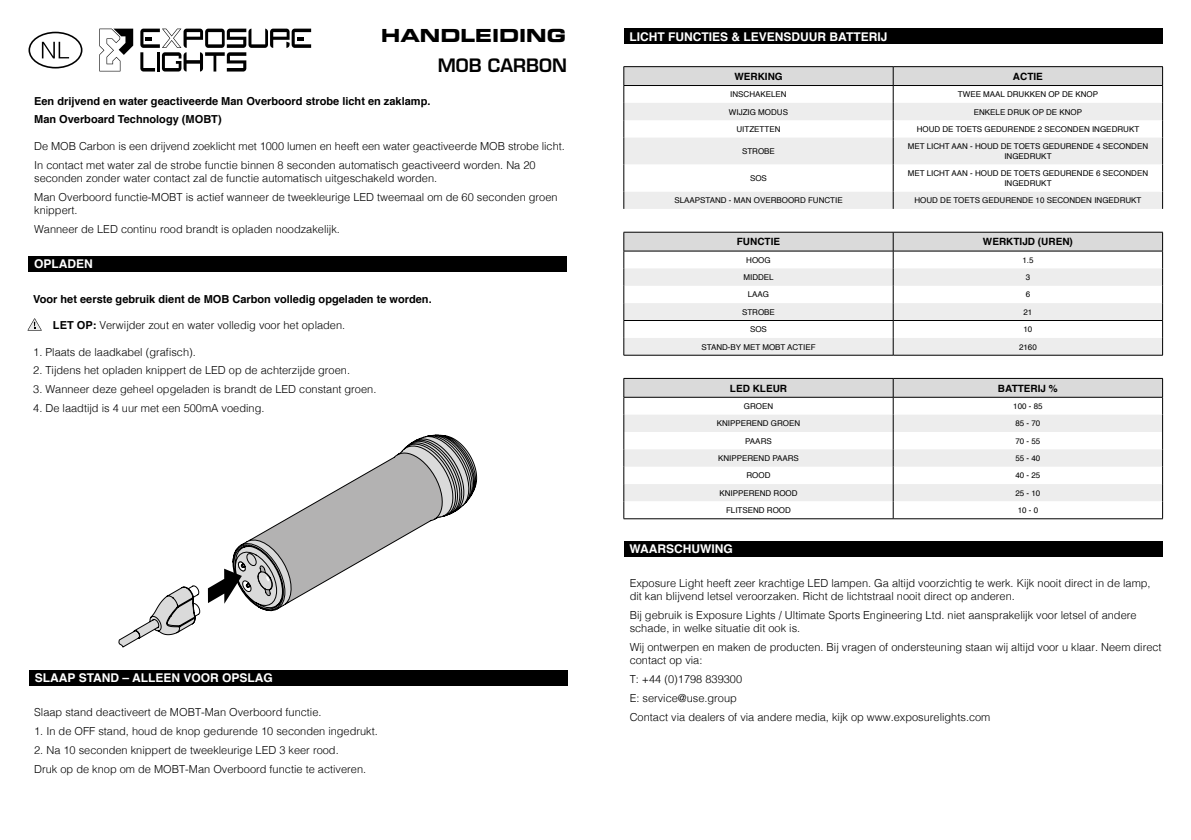
<style>
.page{position:relative;width:1191px;height:840px;background:#fff}
.page>*{position:absolute;margin:0;border:0;box-sizing:border-box;transform-origin:0 0}
.t1{font:18px "Eurostile LT Std Bold Ex 2";color:#000}
.t2{font:600 18px "Eurostile LT Std";color:#000}
.t3{font:700 12px "Helvetica";color:#fff}
.t4{font:300 11px/18.8px "Helvetica";color:#000}
.t5{font:700 11px/18.8px "Helvetica";color:#000}
.t6{font:700 10px "Helvetica";color:#000}
.t7{font:8px/9.6px "Helvetica";color:#000;text-align:center}
.s1{font-weight:700}
</style>
<div class="page">
<div style="left:28px;top:256px;width:539px;height:15px;background:#000"></div>
<svg style="left:28px;top:318px;width:14px;height:12px"></svg>
<svg style="left:28px;top:32px;width:54px;height:36px"></svg>
<svg style="left:270px;top:29px;width:41px;height:19px"></svg>
<svg style="left:248px;top:29px;width:20px;height:19px"></svg>
<svg style="left:140px;top:29px;width:106px;height:42px"></svg>
<svg style="left:99px;top:29px;width:34px;height:42px"></svg>
<div style="left:624px;top:28px;width:538px;height:16px;background:#000"></div>
<hr style="left:893px;top:66px;width:269px;height:1px;background:#000">
<hr style="left:623px;top:66px;width:270px;height:1px;background:#000">
<svg style="left:623px;top:67px;width:540px;height:142px"></svg>
<hr style="left:623px;top:85px;width:270px;height:1px;background:#000">
<svg style="left:623px;top:232px;width:540px;height:123px"></svg>
<hr style="left:623px;top:250px;width:270px;height:1px;background:#000">
<hr style="left:623px;top:320px;width:270px;height:1px;background:#000">
<hr style="left:893px;top:320px;width:269px;height:1px;background:#000">
<hr style="left:623px;top:354px;width:270px;height:1px;background:#000">
<hr style="left:893px;top:354px;width:269px;height:1px;background:#000">
<hr style="left:623px;top:518px;width:270px;height:1px;background:#000">
<hr style="left:893px;top:518px;width:269px;height:1px;background:#000">
<svg style="left:623px;top:378px;width:540px;height:140px"></svg>
<hr style="left:623px;top:396px;width:270px;height:1px;background:#000">
<div style="left:624px;top:541px;width:538px;height:15px;background:#000"></div>
<div style="left:29px;top:669px;width:539px;height:16px;background:#000"></div>
<svg style="left:118px;top:585px;width:82px;height:62px"></svg>
<svg style="left:208px;top:434px;width:269px;height:178px"></svg>
<h1 class="t1" style="left:381px;top:23px;width:186px">HANDLEIDING</h1>
<h1 class="t2" style="left:438px;top:54px;width:131px">MOB CARBON</h1>
<p class="t5" style="left:34px;top:91px;width:398px">Een drijvend en water geactiveerde Man Overboord strobe licht en zaklamp.<br>Man Overboard Technology (MOBT)</p>
<p class="t4" style="left:34px;top:136px;width:532px">De MOB Carbon is een drijvend zoeklicht met 1000 lumen en heeft een water geactiveerde MOB strobe licht.<br>In contact met water zal de strobe functie binnen 8 seconden automatisch geactiveerd worden. Na 20</p>
<p class="t4" style="left:34px;top:168px;width:525px">seconden zonder water contact zal de functie automatisch uitgeschakeld worden.<br>Man Overboord functie-MOBT is actief wanneer de tweekleurige LED tweemaal om de 60 seconden groen</p>
<p class="t4" style="left:34px;top:200px;width:307px">knippert.<br>Wanneer de LED continu rood brandt is opladen noodzakelijk.</p>
<p class="t3" style="left:34px;top:254px;width:60px">OPLADEN</p>
<p class="t5" style="left:33px;top:289px;width:400px">Voor het eerste gebruik dient de MOB Carbon volledig opgeladen te worden.</p>
<p class="t4" style="left:53px;top:315px;width:294px"><span class="s1">LET OP:</span> Verwijder zout en water volledig voor het opladen.</p>
<p class="t4" style="left:33px;top:341px;width:164px">1. Plaats de laadkabel (grafisch).</p>
<p class="t4" style="left:33px;top:360px;width:318px">2. Tijdens het opladen knippert de LED op de achterzijde groen.</p>
<p class="t4" style="left:33px;top:379px;width:344px">3. Wanneer deze geheel opgeladen is brandt de LED constant groen.</p>
<p class="t4" style="left:33px;top:398px;width:233px">4. De laadtijd is 4 uur met een 500mA voeding.</p>
<p class="t3" style="left:35px;top:668px;width:239px">SLAAP STAND – ALLEEN VOOR OPSLAG</p>
<p class="t4" style="left:34px;top:701px;width:289px">Slaap stand deactiveert de MOBT-Man Overboord functie.</p>
<p class="t4" style="left:34px;top:720px;width:345px">1. In de OFF stand, houd de knop gedurende 10 seconden ingedrukt.</p>
<p class="t4" style="left:34px;top:739px;width:333px">2. Na 10 seconden knippert de tweekleurige LED 3 keer rood.<br>Druk op de knop om de MOBT-Man Overboord functie te activeren.</p>
<p class="t3" style="left:629px;top:27px;width:259px">LICHT FUNCTIES &amp; LEVENSDUUR BATTERIJ</p>
<p class="t6" style="left:734px;top:68px;width:50px">WERKING</p>
<p class="t6" style="left:1013px;top:68px;width:31px">ACTIE</p>
<p class="t7" style="left:730px;top:90px;width:58px">INSCHAKELEN</p>
<p class="t7" style="left:958px;top:90px;width:142px">TWEE MAAL DRUKKEN OP DE KNOP</p>
<p class="t7" style="left:729px;top:107px;width:61px">WIJZIG MODUS</p>
<p class="t7" style="left:973px;top:107px;width:110px">ENKELE DRUK OP DE KNOP</p>
<p class="t7" style="left:736px;top:124px;width:45px">UITZETTEN</p>
<p class="t7" style="left:916px;top:124px;width:224px">HOUD DE TOETS GEDURENDE 2 SECONDEN INGEDRUKT</p>
<p class="t7" style="left:742px;top:147px;width:34px">STROBE</p>
<p class="t7" style="left:907px;top:142px;width:242px">MET LICHT AAN - HOUD DE TOETS GEDURENDE 4 SECONDEN<br>INGEDRUKT</p>
<p class="t7" style="left:750px;top:173px;width:18px">SOS</p>
<p class="t7" style="left:907px;top:169px;width:242px">MET LICHT AAN - HOUD DE TOETS GEDURENDE 6 SECONDEN<br>INGEDRUKT</p>
<p class="t7" style="left:674px;top:196px;width:170px">SLAAPSTAND - MAN OVERBOORD FUNCTIE</p>
<p class="t7" style="left:914px;top:196px;width:228px">HOUD DE TOETS GEDURENDE 10 SECONDEN INGEDRUKT</p>
<p class="t6" style="left:737px;top:234px;width:45px">FUNCTIE</p>
<p class="t6" style="left:983px;top:234px;width:91px">WERKTIJD (UREN)</p>
<p class="t7" style="left:746px;top:255px;width:26px">HOOG</p>
<p class="t7" style="left:1022px;top:255px;width:13px">1.5</p>
<p class="t7" style="left:743px;top:272px;width:32px">MIDDEL</p>
<p class="t7" style="left:1025px;top:272px;width:6px">3</p>
<p class="t7" style="left:748px;top:290px;width:23px">LAAG</p>
<p class="t7" style="left:1025px;top:290px;width:6px">6</p>
<p class="t7" style="left:742px;top:307px;width:34px">STROBE</p>
<p class="t7" style="left:1023px;top:307px;width:10px">21</p>
<p class="t7" style="left:750px;top:324px;width:18px">SOS</p>
<p class="t7" style="left:1023px;top:324px;width:10px">10</p>
<p class="t7" style="left:701px;top:342px;width:116px">STAND-BY MET MOBT ACTIEF</p>
<p class="t7" style="left:1019px;top:342px;width:19px">2160</p>
<p class="t6" style="left:730px;top:380px;width:59px">LED KLEUR</p>
<p class="t6" style="left:998px;top:380px;width:61px">BATTERIJ %</p>
<p class="t7" style="left:744px;top:401px;width:31px">GROEN</p>
<p class="t7" style="left:1013px;top:401px;width:31px">100 - 85</p>
<p class="t7" style="left:716px;top:418px;width:85px">KNIPPEREND GROEN</p>
<p class="t7" style="left:1015px;top:418px;width:26px">85 - 70</p>
<p class="t7" style="left:745px;top:436px;width:28px">PAARS</p>
<p class="t7" style="left:1015px;top:436px;width:26px">70 - 55</p>
<p class="t7" style="left:718px;top:453px;width:82px">KNIPPEREND PAARS</p>
<p class="t7" style="left:1015px;top:453px;width:26px">55 - 40</p>
<p class="t7" style="left:746px;top:470px;width:25px">ROOD</p>
<p class="t7" style="left:1015px;top:470px;width:26px">40 - 25</p>
<p class="t7" style="left:719px;top:488px;width:80px">KNIPPEREND ROOD</p>
<p class="t7" style="left:1015px;top:488px;width:26px">25 - 10</p>
<p class="t7" style="left:726px;top:505px;width:66px">FLITSEND ROOD</p>
<p class="t7" style="left:1017px;top:505px;width:22px">10 - 0</p>
<p class="t3" style="left:629px;top:539px;width:105px">WAARSCHUWING</p>
<p class="t4" style="left:629px;top:575px;width:522px;line-height:13.2px">Exposure Light heeft zeer krachtige LED lampen. Ga altijd voorzichtig te werk. Kijk nooit direct in de lamp, dit kan blijvend letsel veroorzaken. Richt de lichtstraal nooit direct op anderen.</p>
<p class="t4" style="left:629px;top:607px;width:508px;line-height:13.2px">Bij gebruik is Exposure Lights / Ultimate Sports Engineering Ltd. niet aansprakelijk voor letsel of andere schade, in welke situatie dit ook is.</p>
<p class="t4" style="left:629px;top:639px;width:533px;line-height:13.2px">Wij ontwerpen en maken de producten. Bij vragen of ondersteuning staan wij altijd voor u klaar. Neem direct contact op via:</p>
<p class="t4" style="left:629px;top:668px;width:362px">T: +44 (0)1798 839300<br>E: service@use.group<br>Contact via dealers of via andere media, kijk op www.exposurelights.com</p>
</div>
